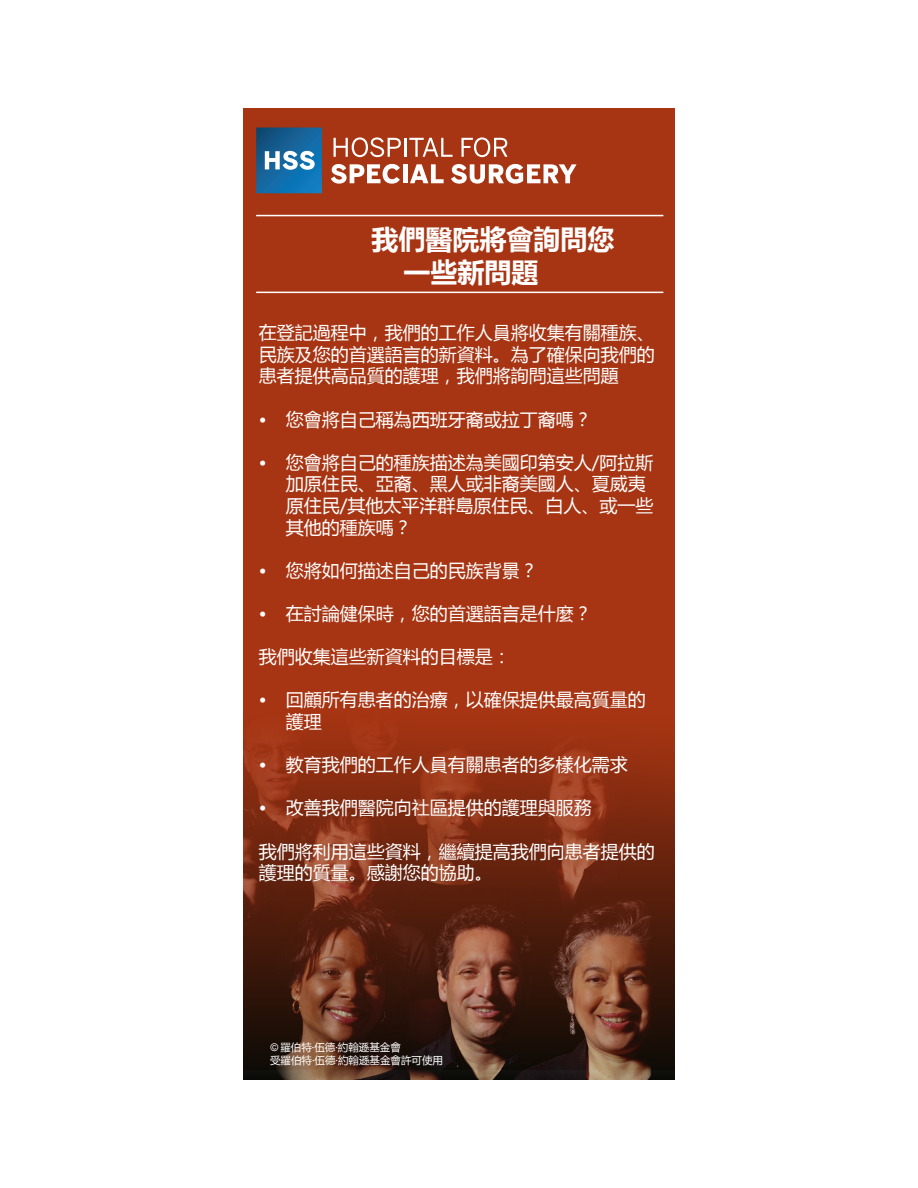
<style>
.page{position:relative;width:918px;height:1188px;background:#fff}
.page>*{position:absolute;margin:0;border:0;box-sizing:border-box;transform-origin:0 0}
.t1{font:700 27px/32.4px "Microsoft Ya Hei";color:#fff}
.t2{font:18px/21.6px "Microsoft Ya Hei";color:#fff}
.t3{font:10.5px/12.6px "Microsoft Ya Hei";color:#fff}
.s1{font-family:"Arial";font-style:italic}
</style>
<div class="page">
<div style="left:243px;top:108px;width:432px;height:962px;background:#a73513"></div>
<img style="left:243px;top:737px;width:432px;height:343px">
<hr style="left:256px;top:292px;width:407px;height:1px;background:#fff">
<hr style="left:256px;top:215px;width:407px;height:1px;background:#fff">
<svg style="left:334px;top:137px;width:119px;height:20px"></svg>
<svg style="left:461px;top:137px;width:47px;height:20px"></svg>
<svg style="left:451px;top:164px;width:126px;height:20px"></svg>
<svg style="left:331px;top:164px;width:69px;height:20px"></svg>
<hr style="left:403px;top:164px;width:4px;height:19px;background:#fff">
<svg style="left:410px;top:164px;width:34px;height:19px"></svg>
<svg style="left:256px;top:128px;width:66px;height:65px;background:#2f7aac"></svg>
<h1 class="t1" style="left:404px;top:222px;width:212px;text-indent:-32px">我們醫院將會詢問您一些新問題</h1>
<p class="t2" style="left:259px;top:321px;width:398px;text-align:justify">在登記過程中，我們的工作人員將收集有關種族、民族及您的首選語言的新資料。為了確保向我們的患者提供高品質的護理，我們將詢問這些問題</p>
<p class="t2" style="left:259px;top:408px;width:334px">• 您會將自己稱為西班牙裔或拉丁裔嗎？</p>
<p class="t2" style="left:286px;top:451px;width:369px;text-indent:-27px">• 您會將自己的種族描述為美國印第安人/阿拉斯加原住民、亞裔、黑人或非裔美國人、夏威夷原住民/其他太平洋群島原住民、白人、或一些其他的種族嗎？</p>
<p class="t2" style="left:259px;top:559px;width:280px">• 您將如何描述自己的民族背景？</p>
<p class="t2" style="left:259px;top:602px;width:334px">• 在討論健保時，您的首選語言是什麼？</p>
<p class="t2" style="left:259px;top:645px;width:253px">我們收集這些新資料的目標是：</p>
<p class="t2" style="left:286px;top:688px;width:361px;text-indent:-27px">• 回顧所有患者的治療，以確保提供最高質量的護理</p>
<p class="t2" style="left:259px;top:753px;width:370px">• 教育我們的工作人員有關患者的多樣化需求</p>
<p class="t2" style="left:259px;top:796px;width:334px">• 改善我們醫院向社區提供的護理與服務</p>
<p class="t2" style="left:259px;top:840px;width:398px">我們將利用這些資料，繼續提高我們向患者提供的護理的質量。感謝您的協助。</p>
<p class="t3" style="left:270px;top:1041px;width:175px"><span class="s1">©</span> 羅伯特·伍德·約翰遜基金會<br>受羅伯特·伍德·約翰遜基金會許可使用</p>
</div>
